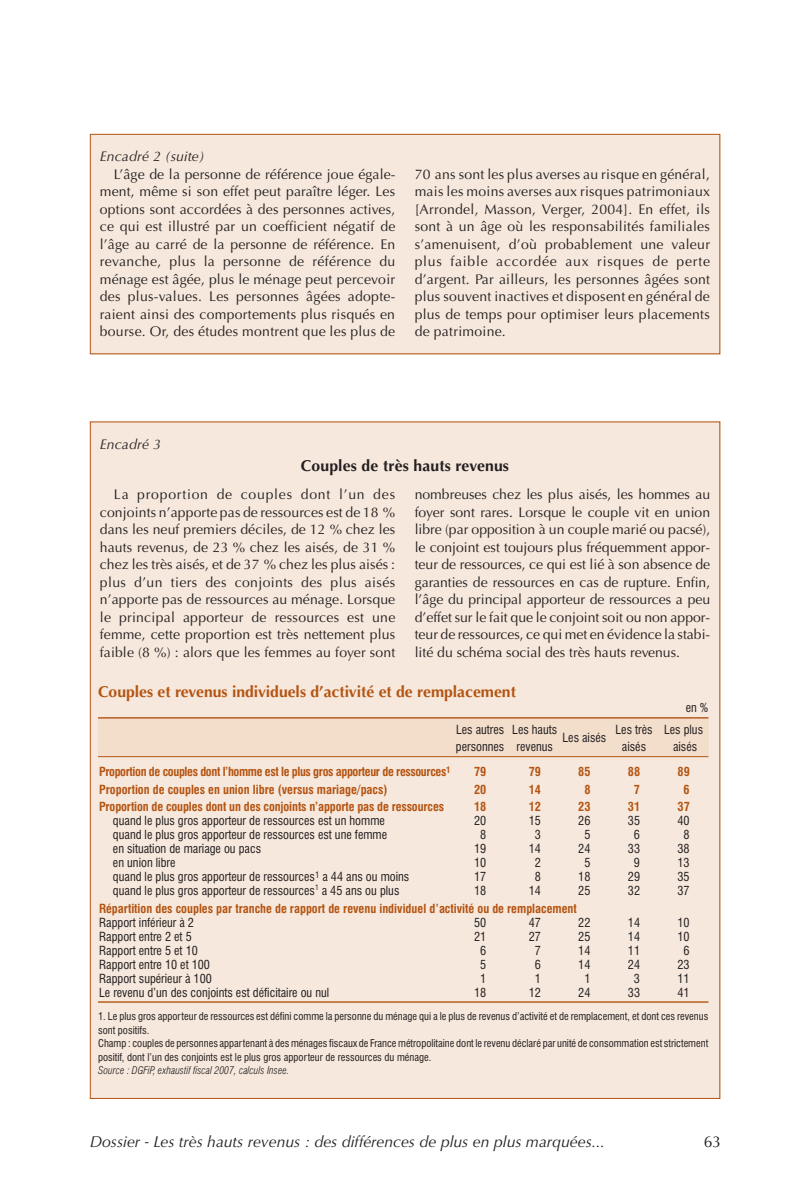
<style>
.page{position:relative;width:793px;height:1192px;background:#fff}
.page>*{position:absolute;margin:0;border:0;box-sizing:border-box;transform-origin:0 0}
.t1{font:italic 15.75px "Optima";color:#231f20}
.t2{font:700 15.75px "Optima";color:#b45412}
.t3{font:700 15.75px "Optima";letter-spacing:.01em;color:#231f20}
.t4{font:15.75px "Optima";color:#231f20}
.t5{font:14px/17.5px "Optima";letter-spacing:.01em;color:#231f20;text-align:justify}
.t6{font:italic 14px "Optima";letter-spacing:.005em;color:#231f20}
.t7{font:condensed 12.25px/16.3px "Swiss 721 BT";color:#231f20;text-align:center}
.t8{font:700 condensed 12.25px/14px "Swiss 721 BT";color:#b45412}
.t9{font:700 condensed 12.25px "Swiss 721 BT";letter-spacing:-.03em;color:#b45412}
.t10{font:condensed 10.5px/13.5px "Swiss 721 BT";color:#231f20}
.s1{font-weight:400;color:#231f20}
.s2{font-weight:300;font-style:italic}
</style>
<div class="page">
<div style="left:90px;top:134px;width:630px;height:220px;background:#f6e8dc"></div>
<div style="left:90px;top:134px;width:630px;height:220px;border:1px solid #b45412"></div>
<div style="left:90px;top:421px;width:630px;height:678px;background:#f6e8dc"></div>
<div style="left:98px;top:718px;width:610px;height:39px;background:#f3decc"></div>
<hr style="left:98px;top:717px;width:610px;height:1px;background:#b45412">
<hr style="left:98px;top:756px;width:610px;height:1px;background:#b45412">
<hr style="left:98px;top:1001px;width:610px;height:2px;background:#b45412">
<p class="t6" style="left:100px;top:150px;width:106px">Encadré 2 (suite)</p>
<p class="t5" style="left:114px;top:166px;width:283px">L’âge de la personne de référence joue égale-</p>
<p class="t5" style="left:100px;top:184px;width:297px">ment, même si son effet peut paraître léger. Les</p>
<p class="t5" style="left:100px;top:201px;width:297px">options sont accordées à des personnes actives,</p>
<p class="t5" style="left:100px;top:219px;width:297px">ce qui est illustré par un coefficient négatif de</p>
<p class="t5" style="left:100px;top:236px;width:297px">l’âge au carré de la personne de référence. En</p>
<p class="t5" style="left:100px;top:254px;width:297px">revanche, plus la personne de référence du</p>
<p class="t5" style="left:100px;top:271px;width:297px">ménage est âgée, plus le ménage peut percevoir</p>
<p class="t5" style="left:100px;top:289px;width:297px">des plus-values. Les personnes âgées adopte-</p>
<p class="t5" style="left:100px;top:306px;width:297px">raient ainsi des comportements plus risqués en</p>
<p class="t5" style="left:100px;top:324px;width:297px">bourse. Or, des études montrent que les plus de</p>
<p class="t5" style="left:415px;top:166px;width:297px">70 ans sont les plus averses au risque en général, mais les moins averses aux risques patrimoniaux [Arrondel, Masson, Verger, 2004]. En effet, ils sont à un âge où les responsabilités familiales s’amenuisent, d’où probablement une valeur plus faible accordée aux risques de perte d’argent. Par ailleurs, les personnes âgées sont plus souvent inactives et disposent en général de plus de temps pour optimiser leurs placements de patrimoine.</p>
<p class="t6" style="left:100px;top:438px;width:63px">Encadré 3</p>
<p class="t3" style="left:301px;top:459px;width:210px">Couples de très hauts revenus</p>
<p class="t5" style="left:100px;top:487px;width:297px;text-indent:14px">La proportion de couples dont l’un des conjoints n’apporte pas de ressources est de 18 % dans les neuf premiers déciles, de 12 % chez les hauts revenus, de 23 % chez les aisés, de 31 % chez les très aisés, et de 37 % chez les plus aisés : plus d’un tiers des conjoints des plus aisés n’apporte pas de ressources au ménage. Lorsque le principal apporteur de ressources est une femme, cette proportion est très nettement plus faible (8 %) : alors que les femmes au foyer sont</p>
<p class="t5" style="left:415px;top:487px;width:297px">nombreuses chez les plus aisés, les hommes au foyer sont rares. Lorsque le couple vit en union libre (par opposition à un couple marié ou pacsé), le conjoint est toujours plus fréquemment appor&shy;teur de ressources, ce qui est lié à son absence de garanties de ressources en cas de rupture. Enfin, l’âge du principal apporteur de ressources a peu d’effet sur le fait que le conjoint soit ou non appor&shy;teur de ressources, ce qui met en évidence la stabi&shy;lité du schéma social des très hauts revenus.</p>
<p class="t2" style="left:98px;top:685px;width:419px">Couples et revenus individuels d’activité et de remplacement</p>
<p class="t7" style="left:685px;top:701px;width:24px">en %</p>
<p class="t7" style="left:456px;top:722px;width:50px;text-align:left">Les autres personnes</p>
<p class="t7" style="left:512px;top:722px;width:47px">Les hauts revenus</p>
<p class="t7" style="left:562px;top:731px;width:45px">Les aisés</p>
<p class="t7" style="left:615px;top:722px;width:39px">Les très aisés</p>
<p class="t7" style="left:664px;top:722px;width:41px">Les plus aisés</p>
<p class="t9" style="left:99px;top:767px;width:353px">Proportion de couples dont l’homme est le plus gros apporteur de ressources<sup>1</sup></p>
<p class="t8" style="left:474px;top:765px;width:14px">79</p>
<p class="t8" style="left:529px;top:765px;width:14px">79</p>
<p class="t8" style="left:578px;top:765px;width:14px">85</p>
<p class="t8" style="left:628px;top:765px;width:14px">88</p>
<p class="t8" style="left:677px;top:765px;width:14px">89</p>
<p class="t8" style="left:99px;top:783px;width:290px">Proportion de couples en union libre (versus mariage/pacs)</p>
<p class="t8" style="left:474px;top:783px;width:14px">20</p>
<p class="t8" style="left:529px;top:783px;width:14px">14</p>
<p class="t8" style="left:584px;top:783px;width:8px">8</p>
<p class="t8" style="left:634px;top:783px;width:8px">7</p>
<p class="t8" style="left:683px;top:783px;width:8px">6</p>
<p class="t8" style="left:99px;top:801px;width:346px">Proportion de couples dont un des conjoints n’apporte pas de ressources</p>
<p class="t8" style="left:474px;top:800px;width:14px">18</p>
<p class="t8" style="left:529px;top:800px;width:14px">12</p>
<p class="t8" style="left:578px;top:800px;width:14px">23</p>
<p class="t8" style="left:628px;top:800px;width:14px">31</p>
<p class="t8" style="left:677px;top:800px;width:14px">37</p>
<p class="t7" style="left:113px;top:813px;width:273px">quand le plus gros apporteur de ressources est un homme</p>
<p class="t7" style="left:474px;top:813px;width:14px">20</p>
<p class="t7" style="left:529px;top:813px;width:14px">15</p>
<p class="t7" style="left:578px;top:813px;width:14px">26</p>
<p class="t7" style="left:628px;top:813px;width:14px">35</p>
<p class="t7" style="left:677px;top:813px;width:14px">40</p>
<p class="t7" style="left:113px;top:827px;width:276px">quand le plus gros apporteur de ressources est une femme</p>
<p class="t7" style="left:480px;top:827px;width:8px">8</p>
<p class="t7" style="left:535px;top:827px;width:8px">3</p>
<p class="t7" style="left:584px;top:827px;width:8px">5</p>
<p class="t7" style="left:634px;top:827px;width:8px">6</p>
<p class="t7" style="left:683px;top:827px;width:8px">8</p>
<p class="t7" style="left:113px;top:841px;width:150px">en situation de mariage ou pacs</p>
<p class="t7" style="left:474px;top:841px;width:14px">19</p>
<p class="t7" style="left:529px;top:841px;width:14px">14</p>
<p class="t7" style="left:578px;top:841px;width:14px">24</p>
<p class="t7" style="left:628px;top:841px;width:14px">33</p>
<p class="t7" style="left:677px;top:841px;width:14px">38</p>
<p class="t7" style="left:113px;top:855px;width:64px">en union libre</p>
<p class="t7" style="left:474px;top:855px;width:14px">10</p>
<p class="t7" style="left:535px;top:855px;width:8px">2</p>
<p class="t7" style="left:584px;top:855px;width:8px">5</p>
<p class="t7" style="left:634px;top:855px;width:8px">9</p>
<p class="t7" style="left:677px;top:855px;width:14px">13</p>
<p class="t7" style="left:113px;top:869px;width:298px">quand le plus gros apporteur de ressources<sup>1</sup> a 44 ans ou moins</p>
<p class="t7" style="left:474px;top:869px;width:14px">17</p>
<p class="t7" style="left:535px;top:869px;width:8px">8</p>
<p class="t7" style="left:578px;top:869px;width:14px">18</p>
<p class="t7" style="left:628px;top:869px;width:14px">29</p>
<p class="t7" style="left:677px;top:869px;width:14px">35</p>
<p class="t7" style="left:113px;top:883px;width:288px">quand le plus gros apporteur de ressources<sup>1</sup> a 45 ans ou plus</p>
<p class="t7" style="left:474px;top:883px;width:14px">18</p>
<p class="t7" style="left:529px;top:883px;width:14px">14</p>
<p class="t7" style="left:578px;top:883px;width:14px">25</p>
<p class="t7" style="left:628px;top:883px;width:14px">32</p>
<p class="t7" style="left:677px;top:883px;width:14px">37</p>
<p class="t8" style="left:99px;top:902px;width:479px">Répartition des couples par tranche de rapport de revenu individuel d’activité ou de remplacement<br><span class="s1">Rapport inférieur à 2</span></p>
<p class="t7" style="left:474px;top:915px;width:14px">50</p>
<p class="t7" style="left:529px;top:915px;width:14px">47</p>
<p class="t7" style="left:578px;top:915px;width:14px">22</p>
<p class="t7" style="left:628px;top:915px;width:14px">14</p>
<p class="t7" style="left:677px;top:915px;width:14px">10</p>
<p class="t7" style="left:99px;top:929px;width:94px">Rapport entre 2 et 5</p>
<p class="t7" style="left:474px;top:929px;width:14px">21</p>
<p class="t7" style="left:529px;top:929px;width:14px">27</p>
<p class="t7" style="left:578px;top:929px;width:14px">25</p>
<p class="t7" style="left:628px;top:929px;width:14px">14</p>
<p class="t7" style="left:677px;top:929px;width:14px">10</p>
<p class="t7" style="left:99px;top:943px;width:100px">Rapport entre 5 et 10</p>
<p class="t7" style="left:480px;top:943px;width:8px">6</p>
<p class="t7" style="left:535px;top:943px;width:8px">7</p>
<p class="t7" style="left:578px;top:943px;width:14px">14</p>
<p class="t7" style="left:628px;top:943px;width:14px">11</p>
<p class="t7" style="left:683px;top:943px;width:8px">6</p>
<p class="t7" style="left:99px;top:957px;width:112px">Rapport entre 10 et 100</p>
<p class="t7" style="left:480px;top:957px;width:8px">5</p>
<p class="t7" style="left:535px;top:957px;width:8px">6</p>
<p class="t7" style="left:578px;top:957px;width:14px">14</p>
<p class="t7" style="left:628px;top:957px;width:14px">24</p>
<p class="t7" style="left:677px;top:957px;width:14px">23</p>
<p class="t7" style="left:99px;top:971px;width:114px">Rapport supérieur à 100</p>
<p class="t7" style="left:480px;top:971px;width:8px">1</p>
<p class="t7" style="left:535px;top:971px;width:8px">1</p>
<p class="t7" style="left:584px;top:971px;width:8px">1</p>
<p class="t7" style="left:634px;top:971px;width:8px">3</p>
<p class="t7" style="left:677px;top:971px;width:14px">11</p>
<p class="t7" style="left:99px;top:985px;width:232px">Le revenu d’un des conjoints est déficitaire ou nul</p>
<p class="t7" style="left:474px;top:985px;width:14px">18</p>
<p class="t7" style="left:529px;top:985px;width:14px">12</p>
<p class="t7" style="left:578px;top:985px;width:14px">24</p>
<p class="t7" style="left:628px;top:985px;width:14px">33</p>
<p class="t7" style="left:677px;top:985px;width:14px">41</p>
<p class="t10" style="left:98px;top:1010px;width:612px">1. Le plus gros apporteur de ressources est défini comme la personne du ménage qui a le plus de revenus d’activité et de remplacement, et dont ces revenus sont positifs.<br>Champ : couples de personnes appartenant à des ménages fiscaux de France métropolitaine dont le revenu déclaré par unité de consommation est strictement positif, dont l’un des conjoints est le plus gros apporteur de ressources du ménage.<br><span class="s2">Source : DGFiP, exhaustif fiscal 2007, calculs Insee.</span></p>
<p class="t1" style="left:90px;top:1135px;width:516px">Dossier - Les très hauts revenus : des différences de plus en plus marquées...</p>
<p class="t4" style="left:703px;top:1135px;width:19px">63</p>
</div>
